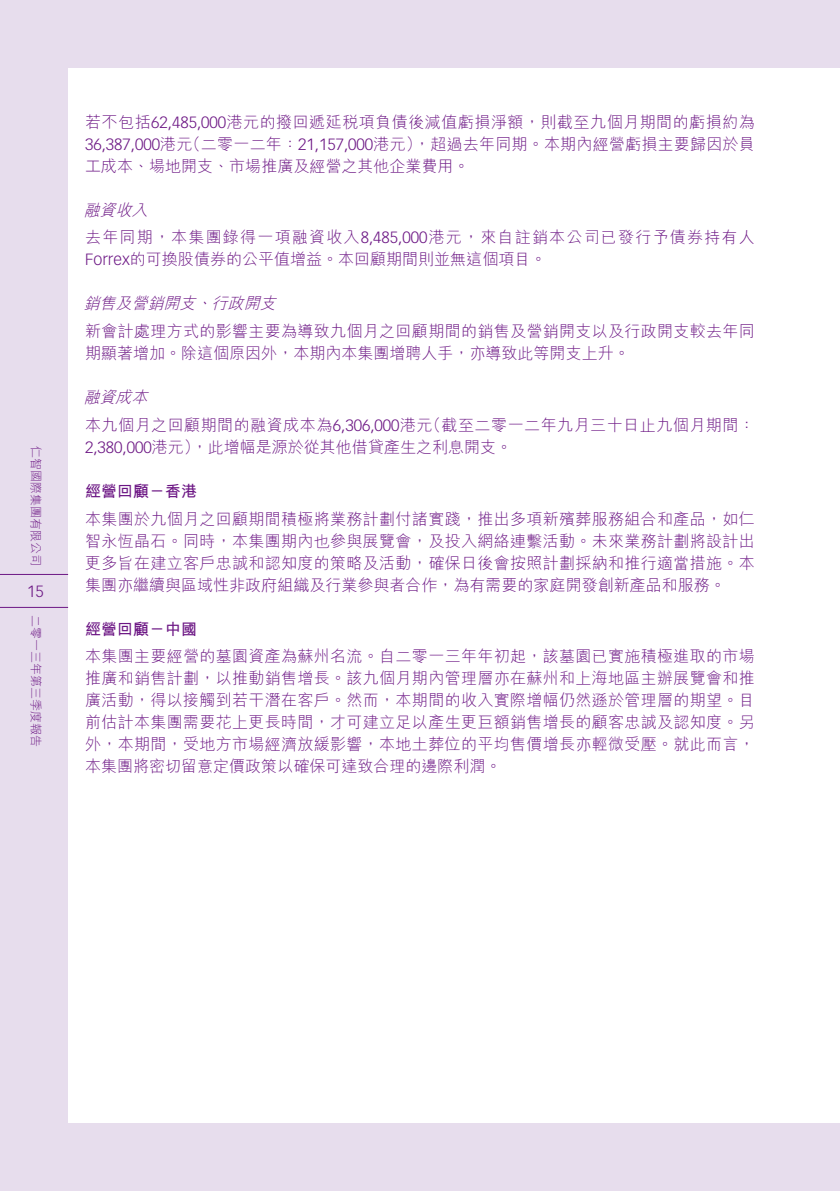
<style>
.page{position:relative;width:840px;height:1191px;background:#fff}
.page>*{position:absolute;margin:0;border:0;box-sizing:border-box;transform-origin:0 0}
.t1{font:16px/22px "M Hei HK Light E Ten B5 H";color:#6c1684;text-align:justify}
.t2{font:16px/22px "M Hei HK Light E Ten B5 H";letter-spacing:.02em;color:#6c1684}
.t3{font:16px/27.6px "M Hei HK Light E Ten B5 H";letter-spacing:.03em;color:#6c1684}
.t4{font:16px/27.6px "M Hei HK Light E Ten B5 H";letter-spacing:.075em;color:#6c1684}
.t5{font:16px "M Hei HK Bold E Ten B5 H";color:#6c1684}
.t6{font:italic 16px "M Hei HK Light E Ten B5 H";color:#6c1684}
.t7{font:300 16px "Vectora LT Std";color:#6c1684}
.t8{font:12px "M Hei HK Light E Ten B5 H";color:#6c1684}
.s1{font-family:"Vectora LT Std";font-weight:300}
.s2{font-style:italic}
</style>
<div class="page">
<div style="left:0;top:0;width:839px;height:1191px;background:#e7dded"></div>
<div style="left:68px;top:68px;width:771px;height:1055px;background:#fff"></div>
<hr style="left:0;top:574px;width:68px;height:1px;background:#6c1684">
<hr style="left:0;top:607px;width:68px;height:1px;background:#6c1684">
<p class="t8" style="left:41px;top:446px;width:121px;rotate:90deg">仁智國際集團有限公司</p>
<p class="t7" style="left:27px;top:583px;width:18px">15</p>
<p class="t8" style="left:41px;top:615px;width:133px;rotate:90deg">二零一三年第三季度報告</p>
<p class="t1" style="left:85px;top:113px;width:670px">若不包括<span class="s1">62,485,000</span>港元的撥回遞延稅項負債後減值虧損淨額，則截至九個月期間的虧損約為<span class="s1">36,387,000</span>港元（二零一二年：<span class="s1">21,157,000</span>港元），超過去年同期。本期內經營虧損主要歸因於員工成本、場地開支、市場推廣及經營之其他企業費用。</p>
<p class="t4" style="left:83px;top:198px;width:672px"><span class="s2">融資收入<br></span>去年同期，本集團錄得一項融資收入<span class="s1">8,485,000</span>港元，來自註銷本公司已發行予債券持有人</p>
<p class="t1" style="left:85px;top:250px;width:462px"><span class="s1">Forrex</span>的可換股債券的公平值增益。本回顧期間則並無這個項目。</p>
<p class="t6" style="left:83px;top:297px;width:198px">銷售及營銷開支、行政開支</p>
<p class="t2" style="left:85px;top:322px;width:670px">新會計處理方式的影響主要為導致九個月之回顧期間的銷售及營銷開支以及行政開支較去年同期顯著增加。除這個原因外，本期內本集團增聘人手，亦導致此等開支上升。</p>
<p class="t3" style="left:83px;top:385px;width:672px"><span class="s2">融資成本<br></span>本九個月之回顧期間的融資成本為<span class="s1">6,306,000</span>港元（截至二零一二年九月三十日止九個月期間：</p>
<p class="t1" style="left:85px;top:438px;width:428px"><span class="s1">2,380,000</span>港元），此增幅是源於從其他借貸產生之利息開支。</p>
<p class="t5" style="left:85px;top:485px;width:113px">經營回顧－香港</p>
<p class="t1" style="left:85px;top:510px;width:670px">本集團於九個月之回顧期間積極將業務計劃付諸實踐，推出多項新殯葬服務組合和產品，如仁智永恆晶石。同時，本集團期內也參與展覽會，及投入網絡連繫活動。未來業務計劃將設計出更多旨在建立客戶忠誠和認知度的策略及活動，確保日後會按照計劃採納和推行適當措施。本集團亦繼續與區域性非政府組織及行業參與者合作，為有需要的家庭開發創新產品和服務。</p>
<p class="t5" style="left:85px;top:622px;width:113px">經營回顧－中國</p>
<p class="t1" style="left:85px;top:647px;width:670px">本集團主要經營的墓園資產為蘇州名流。自二零一三年年初起，該墓園已實施積極進取的市場推廣和銷售計劃，以推動銷售增長。該九個月期內管理層亦在蘇州和上海地區主辦展覽會和推廣活動，得以接觸到若干潛在客戶。然而，本期間的收入實際增幅仍然遜於管理層的期望。目前估計本集團需要花上更長時間，才可建立足以產生更巨額銷售增長的顧客忠誠及認知度。另外，本期間，受地方市場經濟放緩影響，本地土葬位的平均售價增長亦輕微受壓。就此而言，本集團將密切留意定價政策以確保可達致合理的邊際利潤。</p>
</div>
